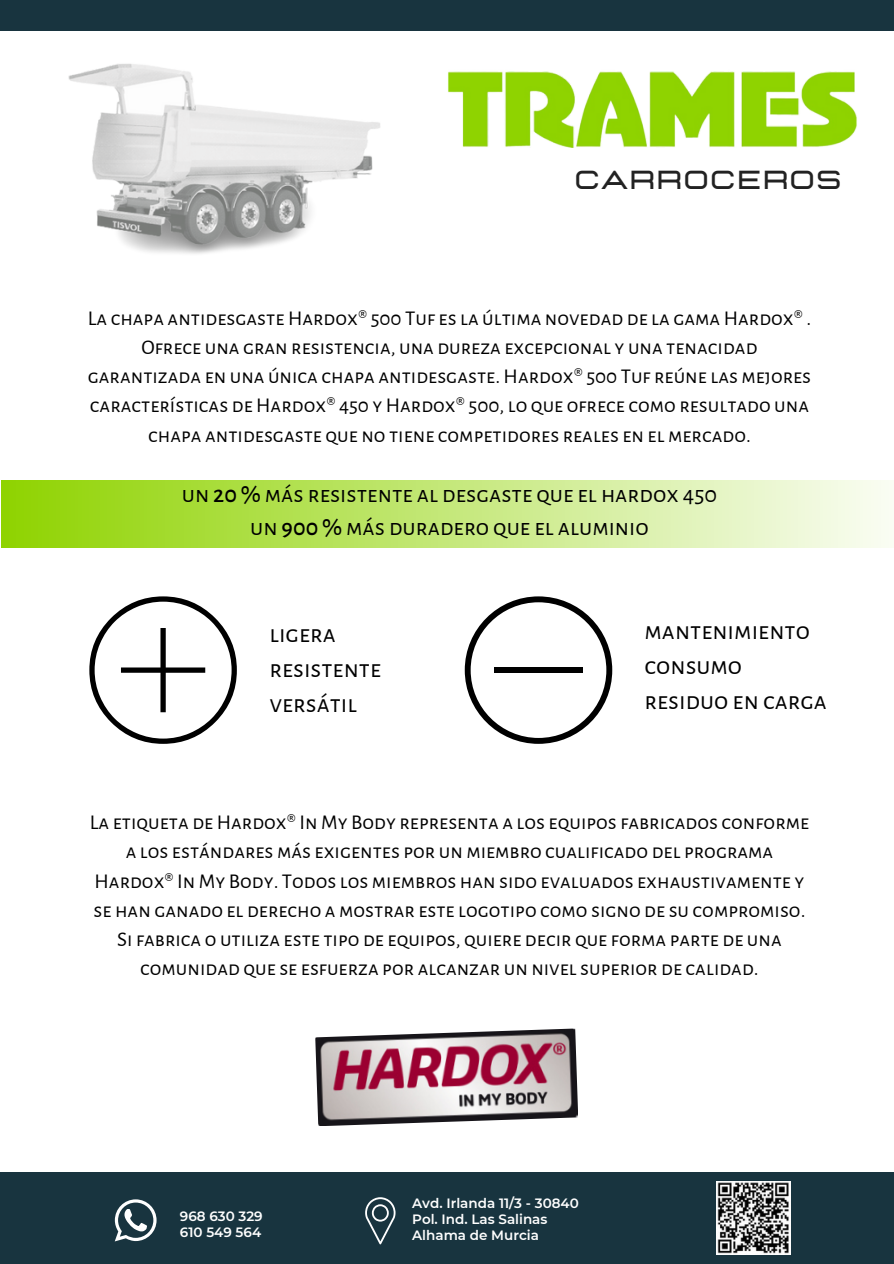
<style>
.page{position:relative;width:894px;height:1264px;background:#fff}
.page>*{position:absolute;margin:0;border:0;box-sizing:border-box;transform-origin:0 0}
.t1{font:700 25.95px "Lastica";letter-spacing:.04em;color:#222}
.t2{font:25.5px/34.8px "Alegreya Sans SC";color:#000}
.t3{font:24px/32.7px "Alegreya Sans SC";color:#000;text-align:center}
.t4{font:21px/29.2px "Alegreya Sans SC";color:#000;text-align:center}
.t5{font:600 13.5px "Montserrat";color:#fff}
.s1{font-weight:500}
</style>
<div class="page">
<div style="left:0;top:1171px;width:893px;height:92px;background:#18343f"></div>
<div style="left:0;top:0;width:893px;height:30px;background:#18343f"></div>
<img style="left:455px;top:71px;width:402px;height:76px">
<svg style="left:115px;top:1199px;width:41px;height:41px"></svg>
<svg style="left:365px;top:1197px;width:30px;height:47px"></svg>
<img style="left:716px;top:1181px;width:74px;height:73px">
<img style="left:315px;top:1028px;width:263px;height:98px">
<svg style="left:89px;top:596px;width:148px;height:147px"></svg>
<svg style="left:464px;top:596px;width:148px;height:147px"></svg>
<div style="left:494px;top:667px;width:88px;height:6px;background:#000"></div>
<img style="left:0;top:30px;width:455px;height:224px">
<div style="left:1px;top:480px;width:892px;height:67px;background:linear-gradient(to right,#8fd300,#fafdf3)"></div>
<h1 class="t1" style="left:574px;top:167px;width:269px">CARROCEROS</h1>
<p class="t4" style="left:88px;top:304px;width:725px">La chapa antidesgaste Hardox® 500 Tuf es la última novedad de la gama Hardox® .<br>Ofrece una gran resistencia, una dureza excepcional y una tenacidad garantizada en una única chapa antidesgaste. Hardox® 500 Tuf reúne las mejores características de Hardox® 450 y Hardox® 500, lo que ofrece como resultado una chapa antidesgaste que no tiene competidores reales en el mercado.</p>
<h2 class="t3" style="left:182px;top:479px;width:536px">un <span class="s1">20 %</span> más resistente al desgaste que el hardox 450 un <span class="s1">900 %</span> más duradero que el aluminio</h2>
<h3 class="t2" style="left:269px;top:617px;width:113px">ligera resistente versátil</h3>
<p class="t2" style="left:644px;top:614px;width:184px">mantenimiento consumo residuo en carga</p>
<p class="t4" style="left:90px;top:808px;width:720px">La etiqueta de Hardox® In My Body representa a los equipos fabricados conforme a los estándares más exigentes por un miembro cualificado del programa Hardox® In My Body. Todos los miembros han sido evaluados exhaustivamente y se han ganado el derecho a mostrar este logotipo como signo de su compromiso.<br>Si fabrica o utiliza este tipo de equipos, quiere decir que forma parte de una comunidad que se esfuerza por alcanzar un nivel superior de calidad.</p>
<h3 class="t5" style="left:180px;top:1207px;width:84px">968 630 329</h3>
<h2 class="t5" style="left:180px;top:1223px;width:83px">610 549 564</h2>
<p class="t5" style="left:412px;top:1194px;width:168px">Avd. Irlanda 11/3 - 30840</p>
<p class="t5" style="left:412px;top:1210px;width:137px">Pol. Ind. Las Salinas</p>
<h2 class="t5" style="left:412px;top:1226px;width:128px">Alhama de Murcia</h2>
</div>
